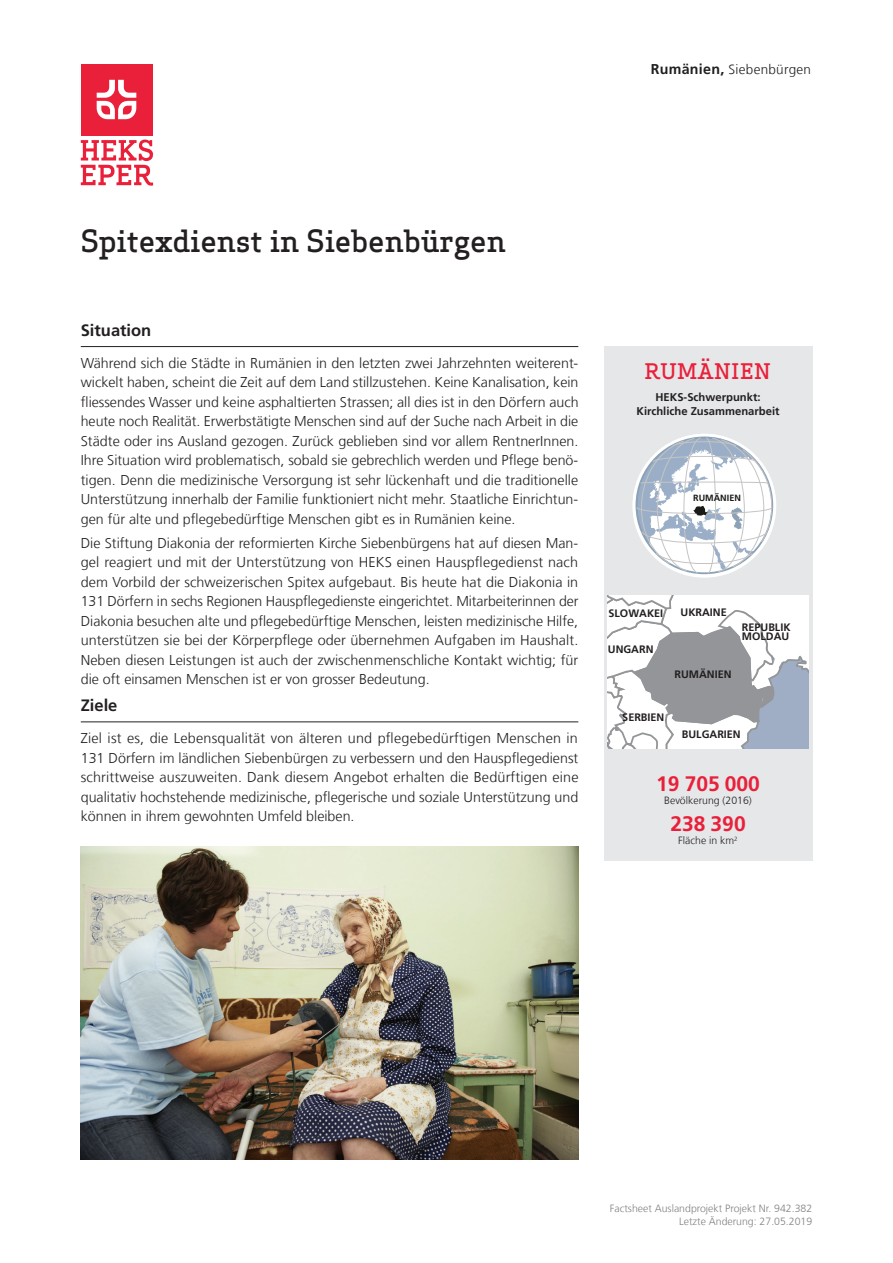
<style>
.page{position:relative;width:893px;height:1263px;background:#fff}
.page>*{position:absolute;margin:0;border:0;box-sizing:border-box;transform-origin:0 0}
.t1{font:500 30px "Apex Serif";letter-spacing:-.01em;color:#231f20}
.t2{font:700 21px "Frutiger LT Com";color:#ea203a}
.t3{font:500 21px "Apex Serif";letter-spacing:.025em;color:#ea203a}
.t4{font:700 16.5px "Frutiger LT Com";color:#231f20}
.t5{font:300 14.25px/19.5px "Frutiger LT Com";color:#231f20;text-align:justify}
.t6{font:300 13.5px "Frutiger LT Com";letter-spacing:.02em;color:#231f20}
.t7{font:700 11.25px/13.4px "Frutiger LT Com";color:#231f20;text-align:center}
.t8{font:700 10.8px/9px "Frutiger LT Com";color:#231f20}
.t9{font:300 10.5px/12.6px "Frutiger LT Com";color:#808285;text-align:right}
.t10{font:300 10.5px "Frutiger LT Com";color:#231f20}
.t11{font:700 9px "Frutiger LT Com";color:#1a1a18}
.s1{font-weight:700;font-size:14.25px}
</style>
<div class="page">
<hr style="left:81px;top:346px;width:497px;height:1px;background:#231f20">
<hr style="left:81px;top:721px;width:497px;height:1px;background:#231f20">
<img style="left:81px;top:846px;width:497px;height:313px">
<div style="left:81px;top:64px;width:71px;height:71px;background:#ea203a"></div>
<svg style="left:97px;top:80px;width:39px;height:39px"></svg>
<svg style="left:81px;top:140px;width:72px;height:46px"></svg>
<div style="left:604px;top:347px;width:208px;height:514px;background:#e6e7e9"></div>
<svg style="left:607px;top:595px;width:201px;height:154px"></svg>
<svg style="left:633px;top:434px;width:143px;height:143px"></svg>
<p class="t6" style="left:651px;top:62px;width:162px"><span class="s1">Rumänien,</span> Siebenbürgen</p>
<h1 class="t1" style="left:81px;top:222px;width:427px">Spitexdienst in Siebenbürgen</h1>
<p class="t4" style="left:81px;top:320px;width:72px">Situation</p>
<p class="t5" style="left:81px;top:353px;width:499px">Während sich die Städte in Rumänien in den letzten zwei Jahrzehnten weiterent&shy;wickelt haben, scheint die Zeit auf dem Land stillzustehen. Keine Kanalisation, kein fliessendes Wasser und keine asphaltierten Strassen; all dies ist in den Dörfern auch heute noch Realität. Erwerbstätigte Menschen sind auf der Suche nach Arbeit in die Städte oder ins Ausland gezogen. Zurück geblieben sind vor allem RentnerInnen.<br>Ihre Situation wird problematisch, sobald sie gebrechlich werden und Pflege benö&shy;tigen. Denn die medizinische Versorgung ist sehr lückenhaft und die traditionelle Unterstützung innerhalb der Familie funktioniert nicht mehr. Staatliche Einrichtun&shy;gen für alte und pflegebedürftige Menschen gibt es in Rumänien keine.</p>
<p class="t5" style="left:81px;top:533px;width:499px">Die Stiftung Diakonia der reformierten Kirche Siebenbürgens hat auf diesen Man&shy;gel reagiert und mit der Unterstützung von HEKS einen Hauspflegedienst nach dem Vorbild der schweizerischen Spitex aufgebaut. Bis heute hat die Diakonia in 131 Dörfern in sechs Regionen Hauspflegedienste eingerichtet. Mitarbeiterinnen der Diakonia besuchen alte und pflegebedürftige Menschen, leisten medizinische Hilfe, unterstützen sie bei der Körperpflege oder übernehmen Aufgaben im Haushalt.<br>Neben diesen Leistungen ist auch der zwischenmenschliche Kontakt wichtig; für die oft einsamen Menschen ist er von grosser Bedeutung.</p>
<p class="t4" style="left:81px;top:695px;width:38px">Ziele</p>
<p class="t5" style="left:81px;top:728px;width:499px">Ziel ist es, die Lebensqualität von älteren und pflegebedürftigen Menschen in 131 Dörfern im ländlichen Siebenbürgen zu verbessern und den Hauspflegedienst schrittweise auszuweiten. Dank diesem Angebot erhalten die Bedürftigen eine qualitativ hochstehende medizinische, pflegerische und soziale Unterstützung und können in ihrem gewohnten Umfeld bleiben.</p>
<h2 class="t3" style="left:644px;top:358px;width:127px">RUMÄNIEN</h2>
<p class="t7" style="left:636px;top:391px;width:144px">HEKS-Schwerpunkt:<br>Kirchliche Zusammenarbeit</p>
<p class="t11" style="left:693px;top:492px;width:49px">RUMÄNIEN</p>
<p class="t8" style="left:608px;top:609px;width:56px">SLOWAKEI</p>
<p class="t8" style="left:608px;top:645px;width:47px">UNGARN</p>
<p class="t8" style="left:680px;top:608px;width:48px">UKRAINE</p>
<p class="t8" style="left:674px;top:669px;width:59px">RUMÄNIEN</p>
<p class="t8" style="left:742px;top:623px;width:50px">REPUBLIK<br>MOLDAU</p>
<p class="t8" style="left:622px;top:713px;width:44px">SERBIEN</p>
<p class="t8" style="left:682px;top:730px;width:60px">BULGARIEN</p>
<h2 class="t2" style="left:656px;top:771px;width:105px">19 705 000</h2>
<p class="t10" style="left:664px;top:794px;width:89px">Bevölkerung (2016)</p>
<h2 class="t2" style="left:670px;top:811px;width:77px">238 390</h2>
<p class="t10" style="left:678px;top:835px;width:61px">Fläche in km<sup>2</sup></p>
<p class="t9" style="left:610px;top:1202px;width:204px">Factsheet Auslandprojekt Projekt Nr. 942.382<br>Letzte Änderung: 27.05.2019</p>
</div>
